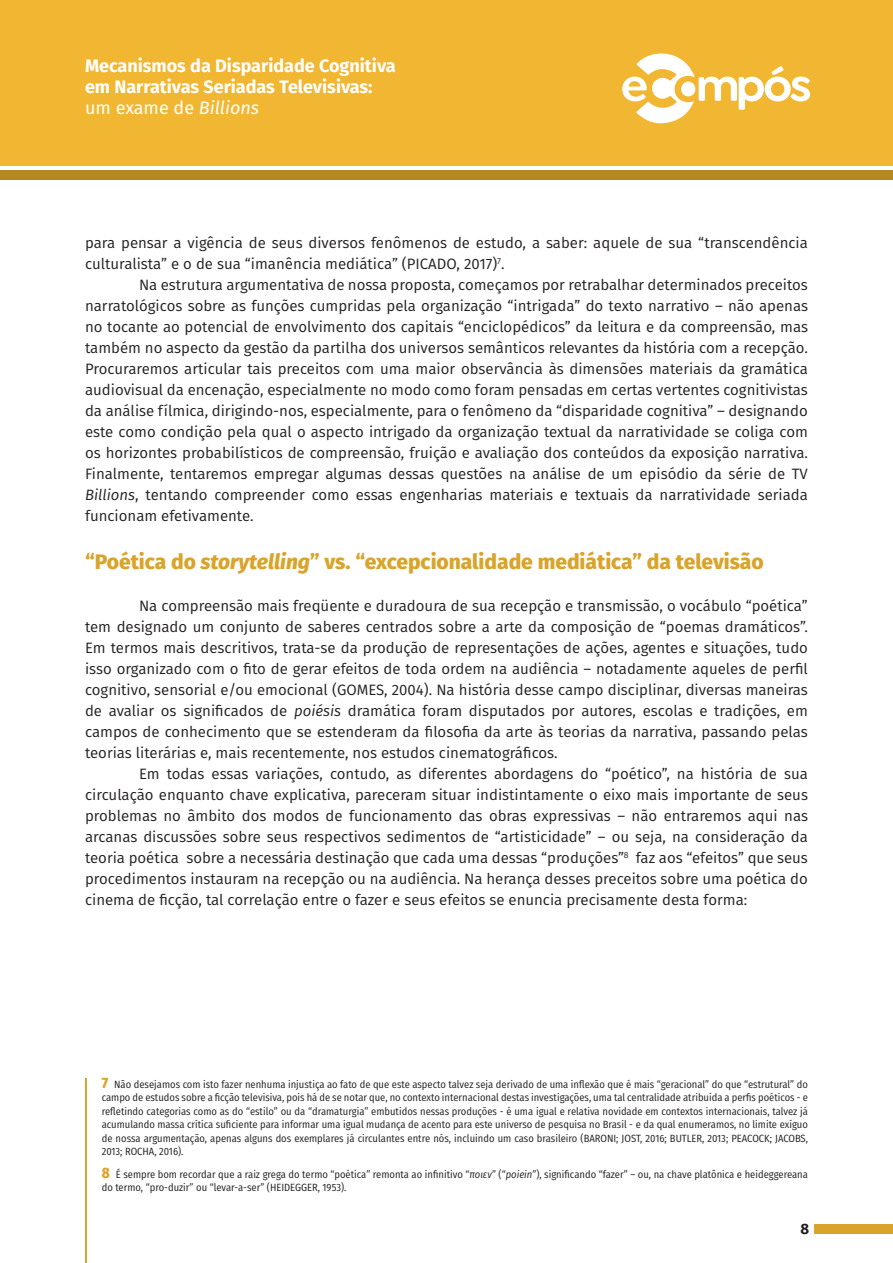
<style>
.page{position:relative;width:893px;height:1263px;background:#fff}
.page>*{position:absolute;margin:0;border:0;box-sizing:border-box;transform-origin:0 0}
.t1{font:800 21px "Fira Sans";color:#d9a42c}
.t2{font:700 18px/21px "Fira Sans";color:#fff}
.t3{font:15px/21px "Fira Sans";color:#231f20;text-align:justify}
.t4{font:700 15px "Fira Sans";color:#231f20}
.Rodapé{font:10.5px/13.5px "Fira Sans Condensed";color:#231f20;text-align:justify}
.s1{font-weight:400}
.s2{font-weight:400;font-style:italic}
.s3{font-style:italic}
.s4{font-weight:800;font-size:15px;color:#d9a42c}
</style>
<div class="page">
<div style="left:0;top:0;width:893px;height:166px;background:#f2b732"></div>
<div style="left:0;top:170px;width:893px;height:10px;background:#b48723"></div>
<div style="left:814px;top:1224px;width:79px;height:9px;background:#d9a42c"></div>
<svg style="left:622px;top:53px;width:188px;height:71px"></svg>
<hr style="left:85px;top:1078px;width:1px;height:185px;background:#d9a42c">
<p class="t2" style="left:85px;top:54px;width:312px">Mecanismos da Disparidade Cognitiva em Narrativas Seriadas Televisivas: <span class="s1">um exame de</span> <span class="s2">Billions</span></p>
<p class="t3" style="left:85px;top:232px;width:724px">para pensar a vigência de seus diversos fenômenos de estudo, a saber: aquele de sua “transcendência culturalista” e o de sua “imanência mediática” (PICADO, 2017)<sup>7</sup>.</p>
<p class="t3" style="left:85px;top:274px;width:724px;text-indent:54px">Na estrutura argumentativa de nossa proposta, começamos por retrabalhar determinados preceitos narratológicos sobre as funções cumpridas pela organização “intrigada” do texto narrativo – não apenas no tocante ao potencial de envolvimento dos capitais “enciclopédicos” da leitura e da compreensão, mas também no aspecto da gestão da partilha dos universos semânticos relevantes da história com a recepção.<br>Procuraremos articular tais preceitos com uma maior observância às dimensões materiais da gramática audiovisual da encenação, especialmente no modo como foram pensadas em certas vertentes cognitivistas da análise fílmica, dirigindo-nos, especialmente, para o fenômeno da “disparidade cognitiva” – designando este como condição pela qual o aspecto intrigado da organização textual da narratividade se coliga com os horizontes probabilísticos de compreensão, fruição e avaliação dos conteúdos da exposição narrativa.<br>Finalmente, tentaremos empregar algumas dessas questões na análise de um episódio da série de TV <span class="s3">Billions</span>, tentando compreender como essas engenharias materiais e textuais da narratividade seriada funcionam efetivamente.</p>
<p class="t1" style="left:85px;top:543px;width:680px">“Poética do <span class="s3">storytelling</span>” vs. “excepcionalidade mediática” da televisão</p>
<p class="t3" style="left:85px;top:595px;width:724px;text-indent:54px">Na compreensão mais freqüente e duradoura de sua recepção e transmissão, o vocábulo “poética” tem designado um conjunto de saberes centrados sobre a arte da composição de “poemas dramáticos”.<br>Em termos mais descritivos, trata-se da produção de representações de ações, agentes e situações, tudo isso organizado com o fito de gerar efeitos de toda ordem na audiência – notadamente aqueles de perfil cognitivo, sensorial e/ou emocional (GOMES, 2004). Na história desse campo disciplinar, diversas maneiras de avaliar os significados de <span class="s3">poiésis</span> dramática foram disputados por autores, escolas e tradições, em campos de conhecimento que se estenderam da filosofia da arte às teorias da narrativa, passando pelas teorias literárias e, mais recentemente, nos estudos cinematográficos.</p>
<p class="t3" style="left:85px;top:763px;width:724px;text-indent:54px">Em todas essas variações, contudo, as diferentes abordagens do “poético”, na história de sua circulação enquanto chave explicativa, pareceram situar indistintamente o eixo mais importante de seus problemas no âmbito dos modos de funcionamento das obras expressivas – não entraremos aqui nas arcanas discussões sobre seus respectivos sedimentos de “artisticidade” – ou seja, na consideração da teoria poética sobre a necessária destinação que cada uma dessas “produções”<sup>8</sup> faz aos “efeitos” que seus procedimentos instauram na recepção ou na audiência. Na herança desses preceitos sobre uma poética do cinema de ficção, tal correlação entre o fazer e seus efeitos se enuncia precisamente desta forma:</p>
<p class="Rodapé" style="left:102px;top:1077px;width:708px"><span class="s4">7</span> Não desejamos com isto fazer nenhuma injustiça ao fato de que este aspecto talvez seja derivado de uma inflexão que é mais “geracional” do que “estrutural” do campo de estudos sobre a ficção televisiva, pois há de se notar que, no contexto internacional destas investigações, uma tal centralidade atribuída a perfis poéticos - e refletindo categorias como as do “estilo” ou da “dramaturgia” embutidos nessas produções - é uma igual e relativa novidade em contextos internacionais, talvez já acumulando massa crítica suficiente para informar uma igual mudança de acento para este universo de pesquisa no Brasil - e da qual enumeramos, no limite exíguo de nossa argumentação, apenas alguns dos exemplares já circulantes entre nós, incluindo um caso brasileiro (BARONI; JOST, 2016; BUTLER, 2013; PEACOCK; JACOBS, 2013; ROCHA, 2016).</p>
<p class="Rodapé" style="left:102px;top:1167px;width:708px"><span class="s4">8</span> É sempre bom recordar que a raiz grega do termo “poética” remonta ao infinitivo “<span class="s3">ποιεν</span>” (“<span class="s3">poiein</span>”), significando “fazer” – ou, na chave platônica e heideggereana do termo, “pro-duzir” ou “levar-a-ser” (HEIDEGGER, 1953).</p>
<p class="t4" style="left:800px;top:1216px;width:10px">8</p>
</div>
